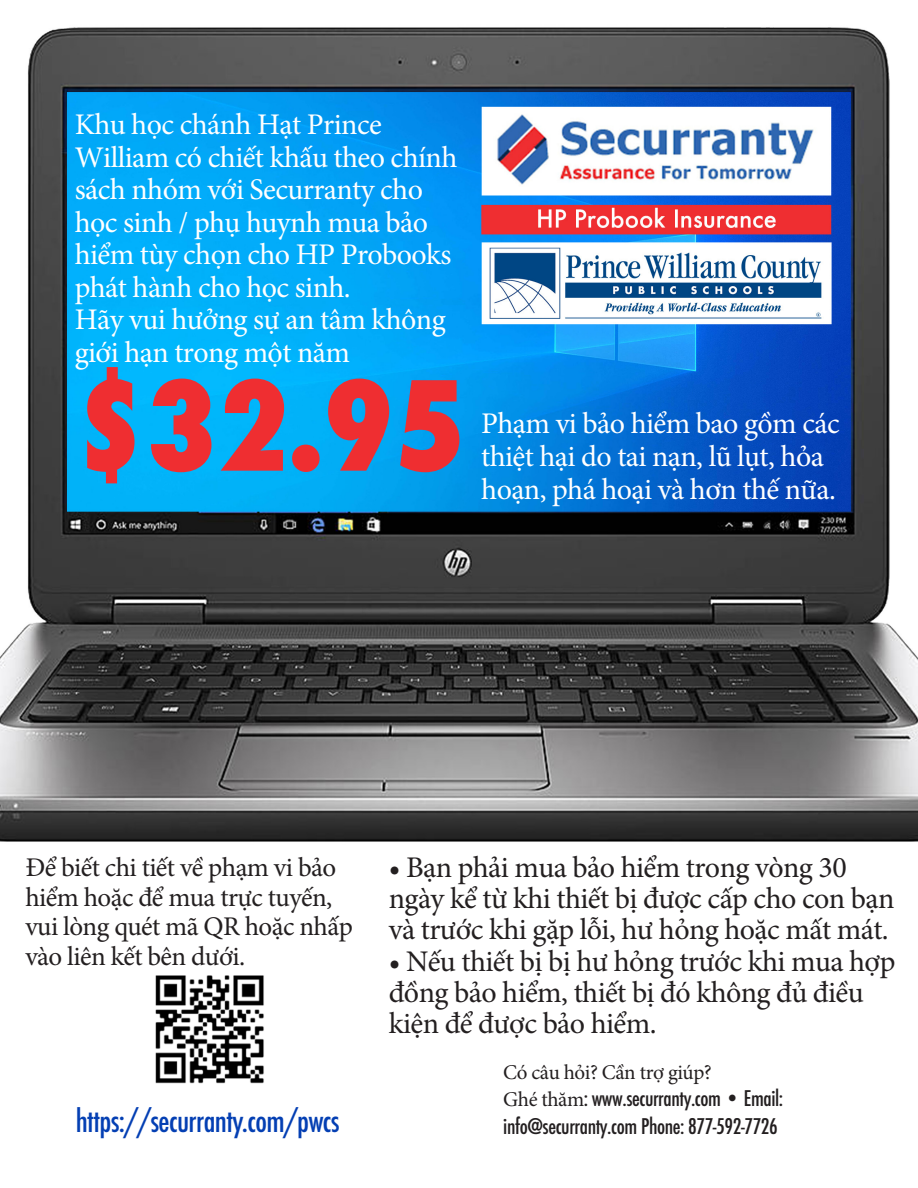
<style>
.page{position:relative;width:918px;height:1188px;background:#fff}
.page>*{position:absolute;margin:0;border:0;box-sizing:border-box;transform-origin:0 0}
.t1{font:800 condensed 120px "Futura";color:#ef2e31}
.t2{font:30px/32.5px "Minion Pro";letter-spacing:-.02em;color:#fff}
.t3{font:30px/31.2px "Minion Pro";letter-spacing:-.02em;color:#231f20}
.t4{font:500 condensed 30px "Futura";letter-spacing:-.02em;color:#043fb3}
.t5{font:27px/29.7px "Minion Pro";letter-spacing:-.02em;color:#231f20}
.t6{font:500 condensed 21px/27.5px "Futura";letter-spacing:-.02em;color:#231f20}
.s1{font-family:"Minion Pro";font-weight:400;font-stretch:normal}
</style>
<div class="page">
<img style="left:0;top:27px;width:918px;height:815px">
<img style="left:155px;top:975px;width:109px;height:109px">
<p class="t2" style="left:75px;top:108px;width:384px">Khu học chánh Hạt Prince<br>William có chiết khấu theo chính sách nhóm với Securranty cho học sinh / phụ huynh mua bảo hiểm tùy chọn cho HP Probooks phát hành cho học sinh.<br>Hãy vui hưởng sự an tâm không giới hạn trong một năm</p>
<p class="t1" style="left:75px;top:344px;width:393px">$32.95</p>
<p class="t2" style="left:481px;top:407px;width:360px;line-height:33px">Phạm vi bảo hiểm bao gồm các thiệt hại do tai nạn, lũ lụt, hỏa hoạn, phá hoại và hơn thế nữa.</p>
<p class="t5" style="left:25px;top:853px;width:329px">Để biết chi tiết về phạm vi bảo hiểm hoặc để mua trực tuyến, vui lòng quét mã QR hoặc nhấp vào liên kết bên dưới.</p>
<p class="t4" style="left:76px;top:1102px;width:265px">https://securranty.com/pwcs</p>
<p class="t3" style="left:389px;top:852px;width:507px">• Bạn phải mua bảo hiểm trong vòng 30 ngày kể từ khi thiết bị được cấp cho con bạn và trước khi gặp lỗi, hư hỏng hoặc mất mát.</p>
<p class="t3" style="left:389px;top:946px;width:508px">• Nếu thiết bị bị hư hỏng trước khi mua hợp đồng bảo hiểm, thiết bị đó không đủ điều kiện để được bảo hiểm.</p>
<p class="t6" style="left:503px;top:1057px;width:281px"><span class="s1">Có câu hỏi? Cần trợ giúp?<br>Ghé thăm</span>: www.securranty.com • Email: info@securranty.com Phone: 877-592-7726</p>
</div>
